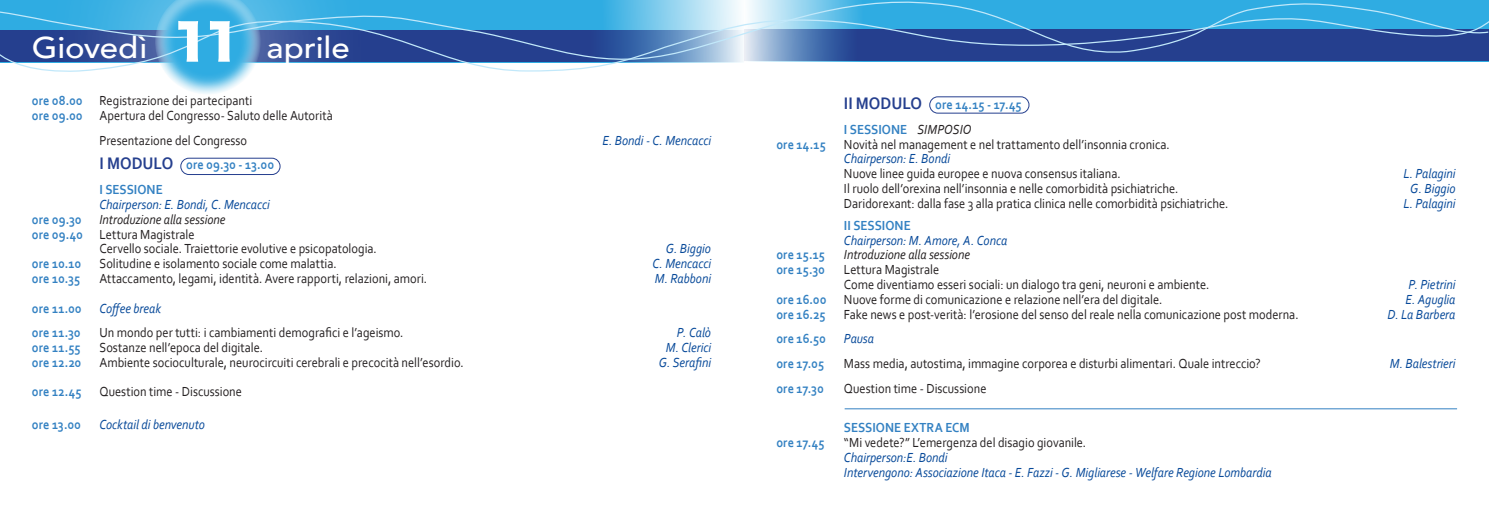
<style>
.page{position:relative;width:1489px;height:525px;background:#fff}
.page>*{position:absolute;margin:0;border:0;box-sizing:border-box;transform-origin:0 0}
.t1{font:48.62px "Hira Kaku Std W8";color:#fff;scale:1.1 1}
.t2{font:500 30px "Avenir";letter-spacing:-.005em;color:#fff;scale:1.1 1}
.t3{font:13.75px "Corbel";color:#231f20;scale:.9 1}
.t4{font:italic 13.75px "Corbel";color:#074999;scale:.9 1}
.t5{font:700 13.75px "Corbel";letter-spacing:.005em;color:#3381c2;scale:.9 1}
.t6{font:italic 13.75px "Corbel";letter-spacing:-.005em;color:#231f20;scale:.9 1}
.s1{font-weight:700;color:#3381c2}
.s2{font-size:17.5px;color:#253f8e}
.s3{font-weight:400;font-style:italic;color:#231f20}
</style>
<div class="page">
<div style="left:155px;top:0;width:107px;height:95px;background:#fff;opacity:.75"></div>
<svg style="left:0;top:0;width:1488px;height:72px;background:#5997ca"></svg>
<div style="left:181px;top:158px;width:99px;height:16px;border:1px solid #253f8e;border-radius:8px"></div>
<div style="left:929px;top:97px;width:100px;height:16px;border:1px solid #253f8e;border-radius:8px"></div>
<hr style="left:844px;top:408px;width:612px;height:1px;background:#3381c2">
<p class="t1" style="left:171px;top:15px;width:68px">11</p>
<p class="t3" style="left:32px;top:92px;width:246px"><span class="s1">ore 08.00</span> Registrazione dei partecipanti</p>
<p class="t3" style="left:32px;top:107px;width:336px"><span class="s1">ore 09.00</span> Apertura del Congresso- Saluto delle Autorità</p>
<p class="t3" style="left:99px;top:131px;width:166px">Presentazione del Congresso</p>
<p class="t4" style="left:602px;top:131px;width:122px">E. Bondi - C. Mencacci</p>
<p class="t5" style="left:99px;top:156px;width:195px"><span class="s2">I MODULO</span> ore 09.30 - 13.00</p>
<p class="t5" style="left:99px;top:181px;width:72px">I SESSIONE</p>
<p class="t4" style="left:99px;top:196px;width:191px">Chairperson: E. Bondi, C. Mencacci</p>
<p class="t5" style="left:32px;top:210px;width:57px">ore 09.30</p>
<p class="t6" style="left:99px;top:210px;width:142px">Introduzione alla sessione</p>
<p class="t3" style="left:32px;top:225px;width:182px"><span class="s1">ore 09.40</span> Lettura Magistrale</p>
<p class="t3" style="left:99px;top:240px;width:310px">Cervello sociale. Traiettorie evolutive e psicopatologia.</p>
<p class="t4" style="left:665px;top:240px;width:52px">G. Biggio</p>
<p class="t5" style="left:32px;top:255px;width:56px">ore 10.10</p>
<p class="t3" style="left:99px;top:255px;width:265px">Solitudine e isolamento sociale come malattia.</p>
<p class="t4" style="left:652px;top:255px;width:66px">C. Mencacci</p>
<p class="t5" style="left:32px;top:269px;width:55px">ore 10.35</p>
<p class="t3" style="left:99px;top:269px;width:365px">Attaccamento, legami, identità. Avere rapporti, relazioni, amori.</p>
<p class="t4" style="left:654px;top:269px;width:64px">M. Rabboni</p>
<p class="t5" style="left:32px;top:299px;width:57px">ore 11.00</p>
<p class="t4" style="left:99px;top:299px;width:70px">Coffee break</p>
<p class="t5" style="left:32px;top:324px;width:56px">ore 11.30</p>
<p class="t3" style="left:99px;top:324px;width:339px">Un mondo per tutti: i cambiamenti demografici e l’ageismo.</p>
<p class="t4" style="left:677px;top:324px;width:39px">P. Calò</p>
<p class="t5" style="left:32px;top:339px;width:55px">ore 11.55</p>
<p class="t3" style="left:99px;top:339px;width:183px">Sostanze nell’epoca del digitale.</p>
<p class="t4" style="left:665px;top:339px;width:52px">M. Clerici</p>
<p class="t5" style="left:32px;top:353px;width:56px">ore 12.20</p>
<p class="t3" style="left:99px;top:353px;width:406px">Ambiente socioculturale, neurocircuiti cerebrali e precocità nell’esordio.</p>
<p class="t4" style="left:658px;top:353px;width:59px">G. Serafini</p>
<p class="t5" style="left:32px;top:383px;width:57px">ore 12.45</p>
<p class="t3" style="left:99px;top:383px;width:160px">Question time - Discussione</p>
<p class="t5" style="left:32px;top:415px;width:56px">ore 13.00</p>
<p class="t4" style="left:99px;top:415px;width:119px">Cocktail di benvenuto</p>
<p class="t2" style="left:32px;top:22px;width:106px">Giovedì</p>
<p class="t2" style="left:266px;top:22px;width:77px">aprile</p>
<p class="t5" style="left:843px;top:96px;width:199px"><span class="s2">II MODULO</span> ore 14.15 - 17.45</p>
<p class="t5" style="left:843px;top:121px;width:143px">I SESSIONE <span class="s3">SIMPOSIO</span></p>
<p class="t5" style="left:776px;top:135px;width:56px">ore 14.15</p>
<p class="t3" style="left:843px;top:135px;width:364px">Novità nel management e nel trattamento dell’insonnia cronica.</p>
<p class="t4" style="left:843px;top:150px;width:119px">Chairperson: E. Bondi</p>
<p class="t3" style="left:843px;top:165px;width:309px">Nuove linee guida europee e nuova consensus italiana.</p>
<p class="t4" style="left:1403px;top:165px;width:59px">L. Palagini</p>
<p class="t3" style="left:843px;top:180px;width:373px">Il ruolo dell’orexina nell’insonnia e nelle comorbidità psichiatriche.</p>
<p class="t4" style="left:1410px;top:180px;width:52px">G. Biggio</p>
<p class="t3" style="left:843px;top:194px;width:428px">Daridorexant: dalla fase 3 alla pratica clinica nelle comorbidità psichiatriche.</p>
<p class="t4" style="left:1403px;top:194px;width:59px">L. Palagini</p>
<p class="t5" style="left:843px;top:217px;width:76px">II SESSIONE</p>
<p class="t4" style="left:843px;top:231px;width:183px">Chairperson: M. Amore, A. Conca</p>
<p class="t5" style="left:776px;top:246px;width:55px">ore 15.15</p>
<p class="t6" style="left:843px;top:246px;width:142px">Introduzione alla sessione</p>
<p class="t5" style="left:776px;top:261px;width:55px">ore 15.30</p>
<p class="t3" style="left:843px;top:261px;width:107px">Lettura Magistrale</p>
<p class="t3" style="left:843px;top:276px;width:407px">Come diventiamo esseri sociali: un dialogo tra geni, neuroni e ambiente.</p>
<p class="t4" style="left:1408px;top:276px;width:54px">P. Pietrini</p>
<p class="t5" style="left:776px;top:290px;width:57px">ore 16.00</p>
<p class="t3" style="left:843px;top:290px;width:355px">Nuove forme di comunicazione e relazione nell’era del digitale.</p>
<p class="t4" style="left:1405px;top:290px;width:57px">E. Aguglia</p>
<p class="t5" style="left:776px;top:305px;width:56px">ore 16.25</p>
<p class="t3" style="left:843px;top:305px;width:506px">Fake news e post-verità: l’erosione del senso del reale nella comunicazione post moderna.</p>
<p class="t4" style="left:1387px;top:305px;width:77px">D. La Barbera</p>
<p class="t5" style="left:776px;top:330px;width:56px">ore 16.50</p>
<p class="t4" style="left:843px;top:330px;width:35px">Pausa</p>
<p class="t5" style="left:776px;top:355px;width:55px">ore 17.05</p>
<p class="t3" style="left:843px;top:355px;width:464px">Mass media, autostima, immagine corporea e disturbi alimentari. Quale intreccio?</p>
<p class="t4" style="left:1389px;top:355px;width:75px">M. Balestrieri</p>
<p class="t5" style="left:776px;top:379px;width:54px">ore 17.30</p>
<p class="t3" style="left:843px;top:379px;width:160px">Question time - Discussione</p>
<p class="t5" style="left:843px;top:419px;width:141px">SESSIONE EXTRA ECM</p>
<p class="t5" style="left:776px;top:434px;width:55px">ore 17.45</p>
<p class="t3" style="left:843px;top:434px;width:271px">“Mi vedete?” L’emergenza del disagio giovanile.</p>
<p class="t4" style="left:843px;top:448px;width:117px">Chairperson:E. Bondi</p>
<p class="t4" style="left:843px;top:463px;width:477px">Intervengono: Associazione Itaca - E. Fazzi - G. Migliarese - Welfare Regione Lombardia</p>
</div>
